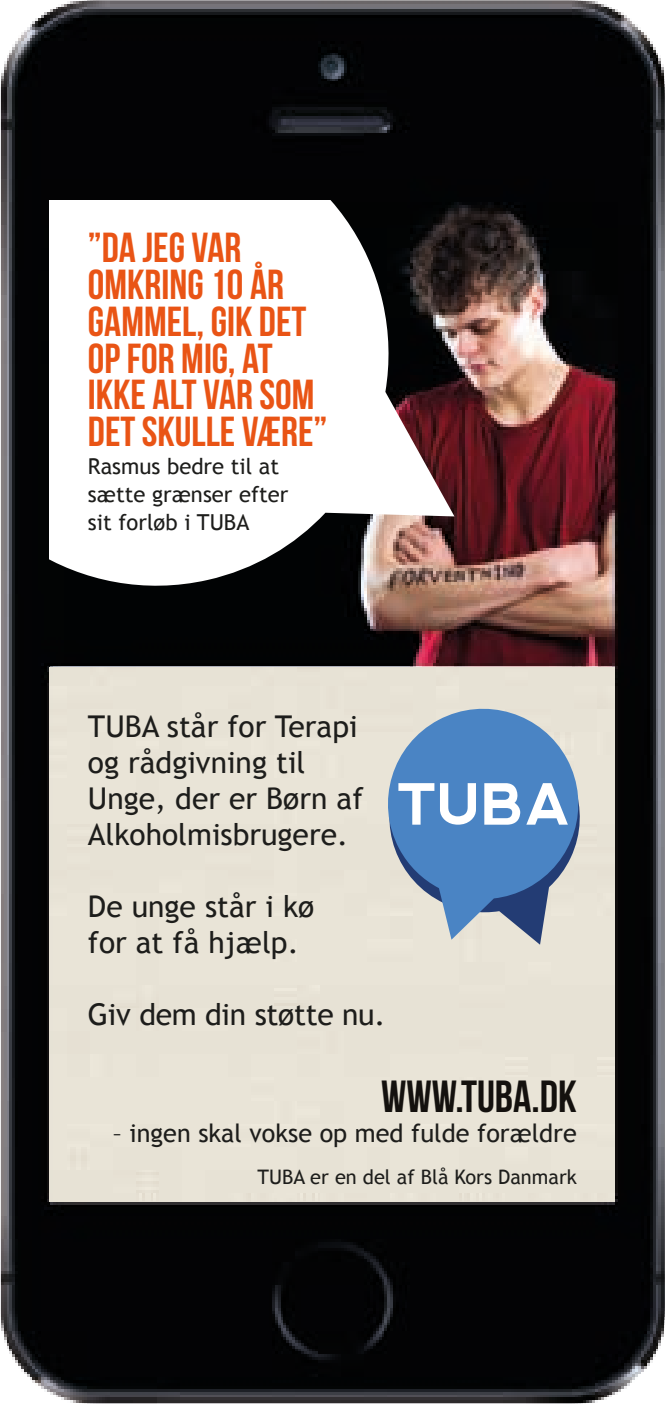
<style>
.page{position:relative;width:665px;height:1404px;background:#fff}
.page>*{position:absolute;margin:0;border:0;box-sizing:border-box;transform-origin:0 0}
.t1{font:44.8px "Bebas Neue";color:#14110e}
.t2{font:42px/36.8px "Bebas Neue";color:#e95415}
.t3{font:30px/36px "Trebuchet MS";color:#1d1d1b}
.t4{font:25.2px "Trebuchet MS";color:#1d1d1b}
.t5{font:22px/28px "Trebuchet MS";color:#1d1d1b}
.t6{font:20px "Trebuchet MS";color:#1d1d1b}
</style>
<div class="page">
<img style="left:0;top:0;width:664px;height:1404px">
<svg style="left:49px;top:200px;width:405px;height:408px"></svg>
<div style="left:49px;top:667px;width:565px;height:534px;background:#e9e4d7"></div>
<svg style="left:388px;top:940px;width:191px;height:5px"></svg>
<svg style="left:388px;top:709px;width:191px;height:231px;background:#769ac2"></svg>
<svg style="left:398px;top:783px;width:36px;height:42px"></svg>
<svg style="left:440px;top:783px;width:36px;height:42px"></svg>
<svg style="left:484px;top:783px;width:36px;height:42px"></svg>
<svg style="left:526px;top:783px;width:41px;height:42px"></svg>
<h2 class="t2" style="left:88px;top:229px;width:241px">”DA JEG VAR<br>OMKRING 10 ÅR<br>GAMMEL, GIK DET<br>OP FOR MIG, AT<br>IKKE ALT VAR SOM<br>DET SKULLE VÆRE”</h2>
<p class="t5" style="left:88px;top:453px;width:202px">Rasmus bedre til at sætte grænser efter sit forløb i TUBA</p>
<p class="t3" style="left:88px;top:708px;width:277px">TUBA står for Terapi og rådgivning til<br>Unge, der er Børn af<br>Alkoholmisbrugere.</p>
<p class="t3" style="left:88px;top:888px;width:228px">De unge står i kø for at få hjælp.</p>
<p class="t3" style="left:88px;top:996px;width:299px">Giv dem din støtte nu.</p>
<h1 class="t1" style="left:381px;top:1071px;width:197px">WWW.TUBA.DK</h1>
<p class="t4" style="left:113px;top:1118px;width:465px">– ingen skal vokse op med fulde forældre</p>
<p class="t6" style="left:257px;top:1165px;width:321px">TUBA er en del af Blå Kors Danmark</p>
</div>
